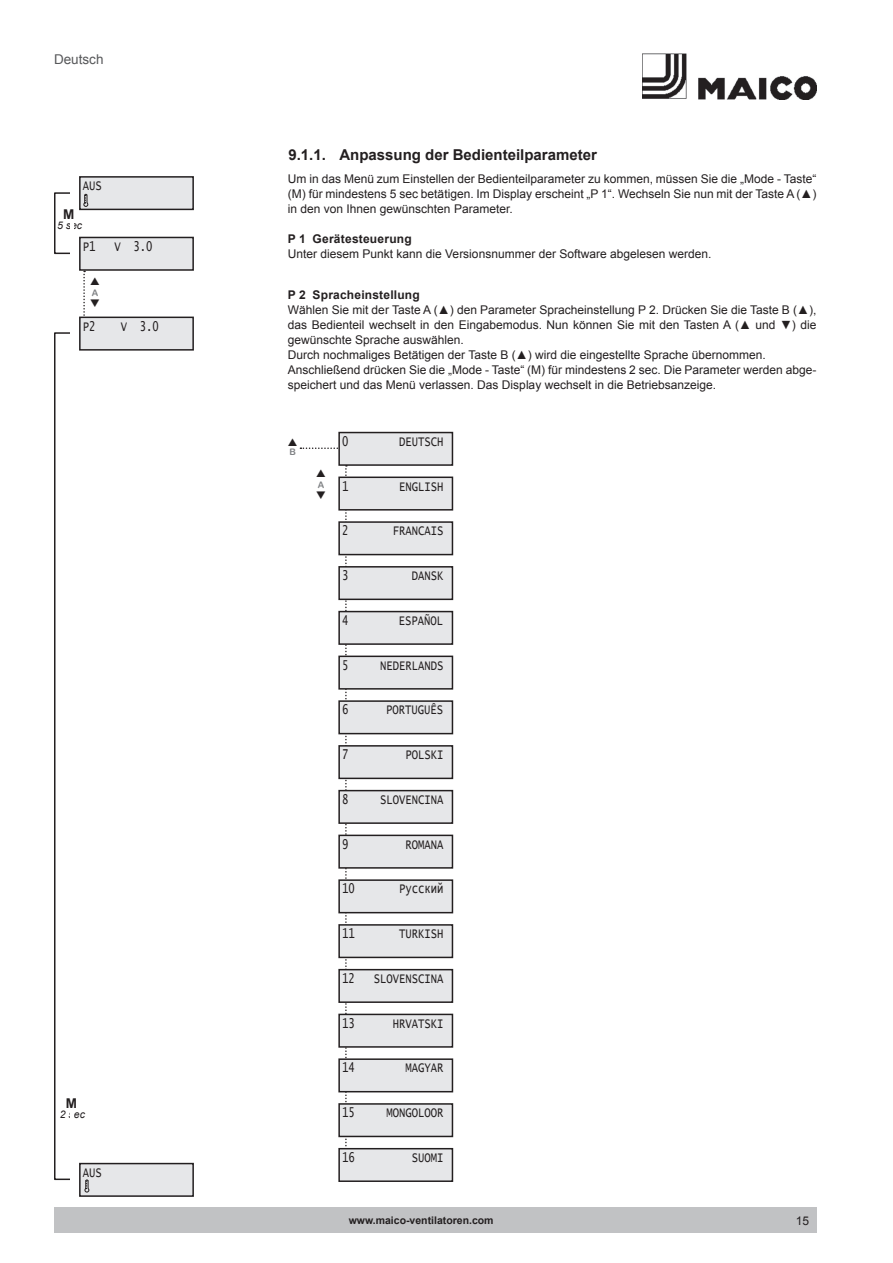
<style>
.page{position:relative;width:893px;height:1263px;background:#fff}
.page>*{position:absolute;margin:0;border:0;box-sizing:border-box;transform-origin:0 0}
.t1{font:700 15px "Arial";color:#231f20}
.t2{font:13.65px "Lucida Console";color:#231f20;scale:.77 1}
.t3{font:13.5px "Arial";color:#57585a}
.t4{font:700 13.5px "Arial";color:#231f20}
.t5{font:12px/15px "Arial";color:#231f20;text-align:justify}
.t6{font:700 12px "Arial";letter-spacing:.015em;color:#231f20}
.t7{font:700 10.5px "Arial";color:#231f20}
.t8{font:italic 10.5px "Arial";color:#231f20}
.t9{font:9px "Arial Rounded MT Bold";color:#808285}
</style>
<div class="page">
<div style="left:80px;top:177px;width:113px;height:32px;background:#e6e7e9"></div>
<div style="left:79px;top:176px;width:115px;height:34px;border:2px solid #231f20"></div>
<div style="left:80px;top:1163px;width:113px;height:33px;background:#e6e7e9"></div>
<div style="left:79px;top:1163px;width:115px;height:34px;border:2px solid #231f20"></div>
<div style="left:54px;top:1208px;width:762px;height:25px;background:#c1c2c4"></div>
<div style="left:54px;top:192px;width:18px;height:62px;border:2px solid #231f20"></div>
<svg style="left:83px;top:271px;width:2px;height:46px"></svg>
<hr style="left:70px;top:191px;width:4px;height:67px;background:#fff">
<svg style="left:83px;top:194px;width:5px;height:13px"></svg>
<div style="left:54px;top:332px;width:18px;height:848px;border:2px solid #231f20"></div>
<hr style="left:70px;top:327px;width:4px;height:855px;background:#fff">
<div style="left:80px;top:237px;width:113px;height:33px;background:#e6e7e9"></div>
<div style="left:79px;top:237px;width:115px;height:34px;border:2px solid #231f20"></div>
<div style="left:80px;top:317px;width:113px;height:33px;background:#e6e7e9"></div>
<div style="left:79px;top:317px;width:115px;height:34px;border:2px solid #231f20"></div>
<svg style="left:84px;top:1179px;width:5px;height:14px"></svg>
<div style="left:339px;top:432px;width:113px;height:33px;background:#e6e7e9"></div>
<div style="left:338px;top:432px;width:115px;height:34px;border:2px solid #231f20"></div>
<svg style="left:345px;top:465px;width:2px;height:683px"></svg>
<div style="left:339px;top:522px;width:113px;height:33px;background:#e6e7e9"></div>
<div style="left:338px;top:521px;width:115px;height:34px;border:2px solid #231f20"></div>
<div style="left:339px;top:567px;width:113px;height:32px;background:#e6e7e9"></div>
<div style="left:338px;top:566px;width:115px;height:34px;border:2px solid #231f20"></div>
<div style="left:339px;top:612px;width:113px;height:32px;background:#e6e7e9"></div>
<div style="left:338px;top:611px;width:115px;height:34px;border:2px solid #231f20"></div>
<div style="left:339px;top:656px;width:113px;height:33px;background:#e6e7e9"></div>
<div style="left:338px;top:656px;width:115px;height:34px;border:2px solid #231f20"></div>
<div style="left:339px;top:701px;width:113px;height:33px;background:#e6e7e9"></div>
<div style="left:338px;top:700px;width:115px;height:34px;border:2px solid #231f20"></div>
<div style="left:339px;top:746px;width:113px;height:32px;background:#e6e7e9"></div>
<div style="left:338px;top:745px;width:115px;height:34px;border:2px solid #231f20"></div>
<div style="left:339px;top:477px;width:113px;height:33px;background:#e6e7e9"></div>
<div style="left:338px;top:476px;width:115px;height:35px;border:2px solid #231f20"></div>
<div style="left:339px;top:791px;width:113px;height:32px;background:#e6e7e9"></div>
<div style="left:338px;top:790px;width:115px;height:34px;border:2px solid #231f20"></div>
<div style="left:339px;top:835px;width:113px;height:33px;background:#e6e7e9"></div>
<div style="left:338px;top:835px;width:115px;height:34px;border:2px solid #231f20"></div>
<div style="left:339px;top:880px;width:113px;height:33px;background:#e6e7e9"></div>
<div style="left:338px;top:879px;width:115px;height:34px;border:2px solid #231f20"></div>
<div style="left:339px;top:925px;width:113px;height:32px;background:#e6e7e9"></div>
<div style="left:338px;top:924px;width:115px;height:34px;border:2px solid #231f20"></div>
<div style="left:339px;top:970px;width:113px;height:32px;background:#e6e7e9"></div>
<div style="left:338px;top:969px;width:115px;height:34px;border:2px solid #231f20"></div>
<div style="left:339px;top:1014px;width:113px;height:33px;background:#e6e7e9"></div>
<div style="left:338px;top:1014px;width:115px;height:34px;border:2px solid #231f20"></div>
<div style="left:339px;top:1059px;width:113px;height:33px;background:#e6e7e9"></div>
<div style="left:338px;top:1058px;width:115px;height:34px;border:2px solid #231f20"></div>
<div style="left:339px;top:1104px;width:113px;height:32px;background:#e6e7e9"></div>
<div style="left:338px;top:1103px;width:115px;height:34px;border:2px solid #231f20"></div>
<div style="left:339px;top:1149px;width:113px;height:32px;background:#e6e7e9"></div>
<div style="left:338px;top:1148px;width:115px;height:34px;border:2px solid #231f20"></div>
<img style="left:642px;top:54px;width:174px;height:45px">
<svg style="left:299px;top:439px;width:42px;height:10px"></svg>
<p class="t3" style="left:54px;top:50px;width:51px">Deutsch</p>
<p class="t1" style="left:288px;top:144px;width:310px">9.1.1. Anpassung der Bedienteilparameter</p>
<p class="t4" style="left:63px;top:205px;width:13px">M</p>
<p class="t2" style="left:83px;top:179px;width:26px">AUS</p>
<p class="t5" style="left:288px;top:171px;width:530px">Um in das Menü zum Einstellen der Bedienteilparameter zu kommen, müssen Sie die „Mode - Taste“ (M) für mindestens 5 sec betätigen. Im Display erscheint „P 1“. Wechseln Sie nun mit der Taste A (▲) in den von Ihnen gewünschten Parameter.</p>
<p class="t8" style="left:57px;top:219px;width:27px">5 sec</p>
<p class="t2" style="left:83px;top:240px;width:18px">P1</p>
<p class="t2" style="left:114px;top:240px;width:51px">V 3.0</p>
<p class="t9" style="left:92px;top:287px;width:8px">A</p>
<p class="t2" style="left:83px;top:320px;width:18px">P2</p>
<p class="t2" style="left:121px;top:320px;width:51px">V 3.0</p>
<p class="t4" style="left:66px;top:1094px;width:13px">M</p>
<p class="t8" style="left:60px;top:1108px;width:27px">2 sec</p>
<p class="t2" style="left:83px;top:1166px;width:26px">AUS</p>
<p class="t6" style="left:288px;top:231px;width:125px">P 1 Gerätesteuerung</p>
<p class="t5" style="left:288px;top:247px;width:425px">Unter diesem Punkt kann die Versionsnummer der Software abgelesen werden.</p>
<p class="t6" style="left:288px;top:286px;width:133px">P 2 Spracheinstellung</p>
<p class="t5" style="left:288px;top:302px;width:530px;text-align:left">Wählen Sie mit der Taste A (▲) den Parameter Spracheinstellung P 2. Drücken Sie die Taste B (▲), das Bedienteil wechselt in den Eingabemodus. Nun können Sie mit den Tasten A (▲ und ▼) die gewünschte Sprache auswählen.<br>Durch nochmaliges Betätigen der Taste B (▲) wird die eingestellte Sprache übernommen.<br>Anschließend drücken Sie die „Mode - Taste“ (M) für mindestens 2 sec. Die Parameter werden abge&shy;speichert und das Menü verlassen. Das Display wechselt in die Betriebsanzeige.</p>
<p class="t9" style="left:290px;top:447px;width:8px">B</p>
<p class="t9" style="left:318px;top:479px;width:8px">A</p>
<p class="t2" style="left:342px;top:435px;width:10px">0</p>
<p class="t2" style="left:399px;top:435px;width:59px">DEUTSCH</p>
<p class="t2" style="left:342px;top:480px;width:10px">1</p>
<p class="t2" style="left:399px;top:480px;width:59px">ENGLISH</p>
<p class="t2" style="left:342px;top:524px;width:10px">2</p>
<p class="t2" style="left:393px;top:524px;width:67px">FRANCAIS</p>
<p class="t2" style="left:342px;top:569px;width:10px">3</p>
<p class="t2" style="left:412px;top:569px;width:43px">DANSK</p>
<p class="t2" style="left:342px;top:614px;width:10px">4</p>
<p class="t2" style="left:399px;top:614px;width:59px">ESPAÑOL</p>
<p class="t2" style="left:342px;top:659px;width:10px">5</p>
<p class="t2" style="left:380px;top:659px;width:84px">NEDERLANDS</p>
<p class="t2" style="left:342px;top:703px;width:10px">6</p>
<p class="t2" style="left:386px;top:703px;width:76px">PORTUGUÊS</p>
<p class="t2" style="left:342px;top:748px;width:10px">7</p>
<p class="t2" style="left:405px;top:748px;width:51px">POLSKI</p>
<p class="t2" style="left:342px;top:793px;width:10px">8</p>
<p class="t2" style="left:380px;top:793px;width:84px">SLOVENCINA</p>
<p class="t2" style="left:342px;top:838px;width:10px">9</p>
<p class="t2" style="left:405px;top:838px;width:51px">ROMANA</p>
<p class="t2" style="left:342px;top:882px;width:18px">10</p>
<p class="t2" style="left:399px;top:882px;width:59px">Русский</p>
<p class="t2" style="left:342px;top:927px;width:18px">11</p>
<p class="t2" style="left:399px;top:927px;width:59px">TURKISH</p>
<p class="t2" style="left:342px;top:972px;width:18px">12</p>
<p class="t2" style="left:374px;top:972px;width:92px">SLOVENSCINA</p>
<p class="t2" style="left:342px;top:1017px;width:18px">13</p>
<p class="t2" style="left:393px;top:1017px;width:67px">HRVATSKI</p>
<p class="t2" style="left:342px;top:1061px;width:18px">14</p>
<p class="t2" style="left:405px;top:1061px;width:51px">MAGYAR</p>
<p class="t2" style="left:342px;top:1106px;width:18px">15</p>
<p class="t2" style="left:386px;top:1106px;width:76px">MONGOLOOR</p>
<p class="t2" style="left:342px;top:1151px;width:18px">16</p>
<p class="t2" style="left:412px;top:1151px;width:43px">SUOMI</p>
<p class="t7" style="left:349px;top:1213px;width:146px">www.maico-ventilatoren.com</p>
<p class="t5" style="left:796px;top:1213px;width:15px">15</p>
</div>
